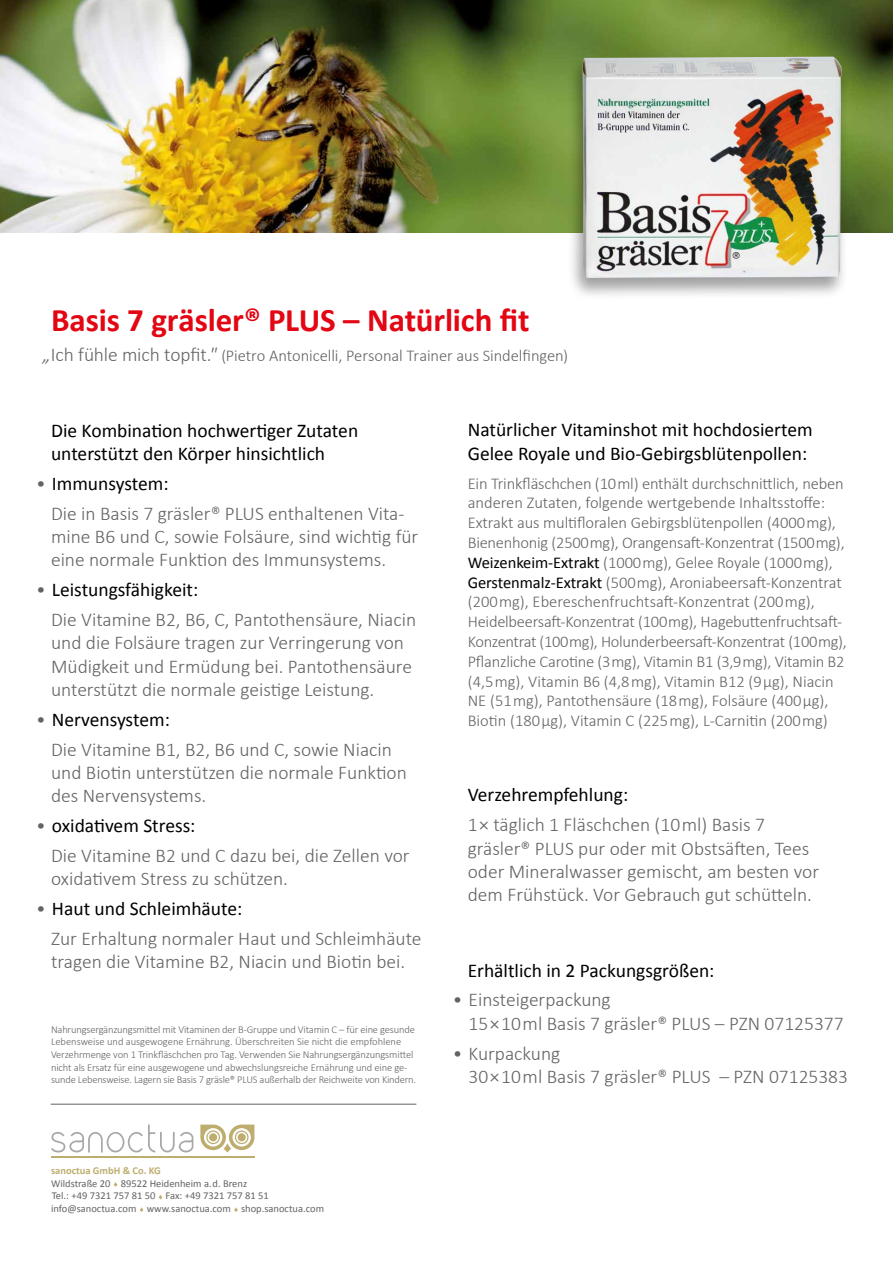
<style>
.page{position:relative;width:893px;height:1263px;background:#fff}
.page>*{position:absolute;margin:0;border:0;box-sizing:border-box;transform-origin:0 0}
.t1{font:700 33px "Calibri";letter-spacing:-.005em;color:#e30613}
.t2{font:300 19.5px/23.4px "Calibri";color:#646363}
.t3{font:19.5px/23.4px "Calibri";color:#000}
.t4{font:300 16.5px/19.8px "Calibri";letter-spacing:-.01em;color:#646363}
.t5{font:300 10.5px/12.6px "Calibri";letter-spacing:-.01em;color:#646363}
.t6{font:10.5px/12.6px "Calibri";color:#646363}
.t7{font:700 10.5px "Calibri";color:#beae6f}
.s1{font-style:italic;font-size:19.5px}
.s2{font-size:19.5px}
.s3{font-weight:400;color:#000}
</style>
<div class="page">
<img style="left:0;top:0;width:893px;height:233px">
<hr style="left:51px;top:1104px;width:365px;height:1px;background:#646363">
<svg style="left:51px;top:1124px;width:142px;height:28px"></svg>
<svg style="left:200px;top:1124px;width:54px;height:28px"></svg>
<hr style="left:51px;top:1156px;width:203px;height:2px;background:#bdad6e">
<svg style="left:114px;top:1182px;width:4px;height:5px"></svg>
<svg style="left:159px;top:1194px;width:3px;height:5px"></svg>
<svg style="left:140px;top:1207px;width:4px;height:5px"></svg>
<svg style="left:234px;top:1207px;width:4px;height:5px"></svg>
<div style="left:566px;top:55px;width:284px;height:245px;background:#000;opacity:.37"></div>
<img style="left:583px;top:57px;width:259px;height:221px">
<h1 class="t1" style="left:51px;top:297px;width:480px">Basis 7 gräsler® PLUS – Natürlich fit</h1>
<p class="t4" style="left:43px;top:346px;width:527px"><span class="s1">„</span><span class="s2">Ich fühle mich topfit.</span><span class="s1">"</span> (Pietro Antonicelli, Personal Trainer aus Sindelfingen)</p>
<p class="t3" style="left:51px;top:418px;width:309px">Die Kombination hochwertiger Zutaten unterstützt den Körper hinsichtlich</p>
<p class="t2" style="left:51px;top:468px;width:355px;line-height:29.8px;text-indent:-15px">• <span class="s3">Immunsystem:<br></span>Die in Basis 7 gräsler® PLUS enthaltenen Vita-</p>
<p class="t2" style="left:51px;top:524px;width:369px">mine B6 und C, sowie Folsäure, sind wichtig für eine normale Funktion des Immunsystems.</p>
<p class="t2" style="left:51px;top:574px;width:367px;line-height:29.8px;text-indent:-15px">• <span class="s3">Leistungsfähigkeit:<br></span>Die Vitamine B2, B6, C, Pantothensäure, Niacin</p>
<p class="t2" style="left:51px;top:631px;width:362px">und die Folsäure tragen zur Verringerung von<br>Müdigkeit und Ermüdung bei. Pantothensäure unterstützt die normale geistige Leistung.</p>
<p class="t2" style="left:51px;top:704px;width:342px;line-height:29.8px;text-indent:-15px">• <span class="s3">Nervensystem:<br></span>Die Vitamine B1, B2, B6 und C, sowie Niacin</p>
<p class="t2" style="left:51px;top:761px;width:357px">und Biotin unterstützen die normale Funktion des Nervensystems.</p>
<p class="t2" style="left:51px;top:811px;width:360px;line-height:29.8px;text-indent:-15px">• <span class="s3">oxidativem Stress:<br></span>Die Vitamine B2 und C dazu bei, die Zellen vor</p>
<p class="t2" style="left:51px;top:867px;width:238px">oxidativem Stress zu schützen.</p>
<p class="t2" style="left:51px;top:893px;width:372px;line-height:29.8px;text-indent:-15px">• <span class="s3">Haut und Schleimhäute:<br></span>Zur Erhaltung normaler Haut und Schleimhäute</p>
<p class="t2" style="left:51px;top:950px;width:356px">tragen die Vitamine B2, Niacin und Biotin bei.</p>
<p class="t5" style="left:51px;top:1023px;width:367px">Nahrungsergänzungsmittel mit Vitaminen der B-Gruppe und Vitamin C – für eine gesunde Lebensweise und ausgewogene Ernährung. Überschreiten Sie nicht die empfohlene Verzehrmenge von 1 Trinkfläschchen pro Tag. Verwenden Sie Nahrungsergänzungsmittel nicht als Ersatz für eine ausgewogene und abwechslungsreiche Ernährung und eine ge&shy;sunde Lebensweise. Lagern sie Basis 7 gräsle® PLUS außerhalb der Reichweite von Kindern.</p>
<p class="t7" style="left:51px;top:1163px;width:111px">sanoctua GmbH &amp; Co. KG</p>
<p class="t6" style="left:51px;top:1177px;width:275px">Wildstraße 20 89522 Heidenheim a. d. Brenz<br>Tel.: +49 7321 757 81 50 Fax: +49 7321 757 81 51 info@sanoctua.com www.sanoctua.com shop.sanoctua.com</p>
<p class="t3" style="left:468px;top:417px;width:346px">Natürlicher Vitaminshot mit hochdosiertem<br>Gelee Royale und Bio-Gebirgsblütenpollen:</p>
<p class="t4" style="left:468px;top:473px;width:381px">Ein Trinkfläschchen (10 ml) enthält durchschnittlich, neben anderen Zutaten, folgende wertgebende Inhaltsstoffe:<br>Extrakt aus multifloralen Gebirgsblütenpollen (4000 mg), Bienenhonig (2500 mg), Orangensaft-Konzentrat (1500 mg), <span class="s3">Weizenkeim-Extrakt</span> (1000 mg), Gelee Royale (1000 mg), <span class="s3">Gerstenmalz-Extrakt</span> (500 mg), Aroniabeersaft-Konzentrat (200 mg), Ebereschenfruchtsaft-Konzentrat (200 mg), Heidelbeersaft-Konzentrat (100 mg), Hagebuttenfruchtsaft-Konzentrat (100 mg), Holunderbeersaft-Konzentrat (100 mg), Pflanzliche Carotine (3 mg), Vitamin B1 (3,9 mg), Vitamin B2 (4,5 mg), Vitamin B6 (4,8 mg), Vitamin B12 (9 µg), Niacin NE (51 mg), Pantothensäure (18 mg), Folsäure (400 µg), Biotin (180 µg), Vitamin C (225 mg), L-Carnitin (200 mg)</p>
<p class="t3" style="left:468px;top:783px;width:162px">Verzehrempfehlung:</p>
<p class="t2" style="left:468px;top:813px;width:353px">1 × täglich 1 Fläschchen (10 ml) Basis 7 gräsler® PLUS pur oder mit Obstsäften, Tees oder Mineralwasser gemischt, am besten vor dem Frühstück. Vor Gebrauch gut schütteln.</p>
<p class="t3" style="left:468px;top:958px;width:248px">Erhältlich in 2 Packungsgrößen:</p>
<p class="t2" style="left:469px;top:988px;width:377px;text-indent:-16px">• Einsteigerpackung<br>15 × 10 ml Basis 7 gräsler® PLUS – PZN 07125377</p>
<p class="t2" style="left:469px;top:1041px;width:381px;text-indent:-16px">• Kurpackung<br>30 × 10 ml Basis 7 gräsler® PLUS – PZN 07125383</p>
</div>
